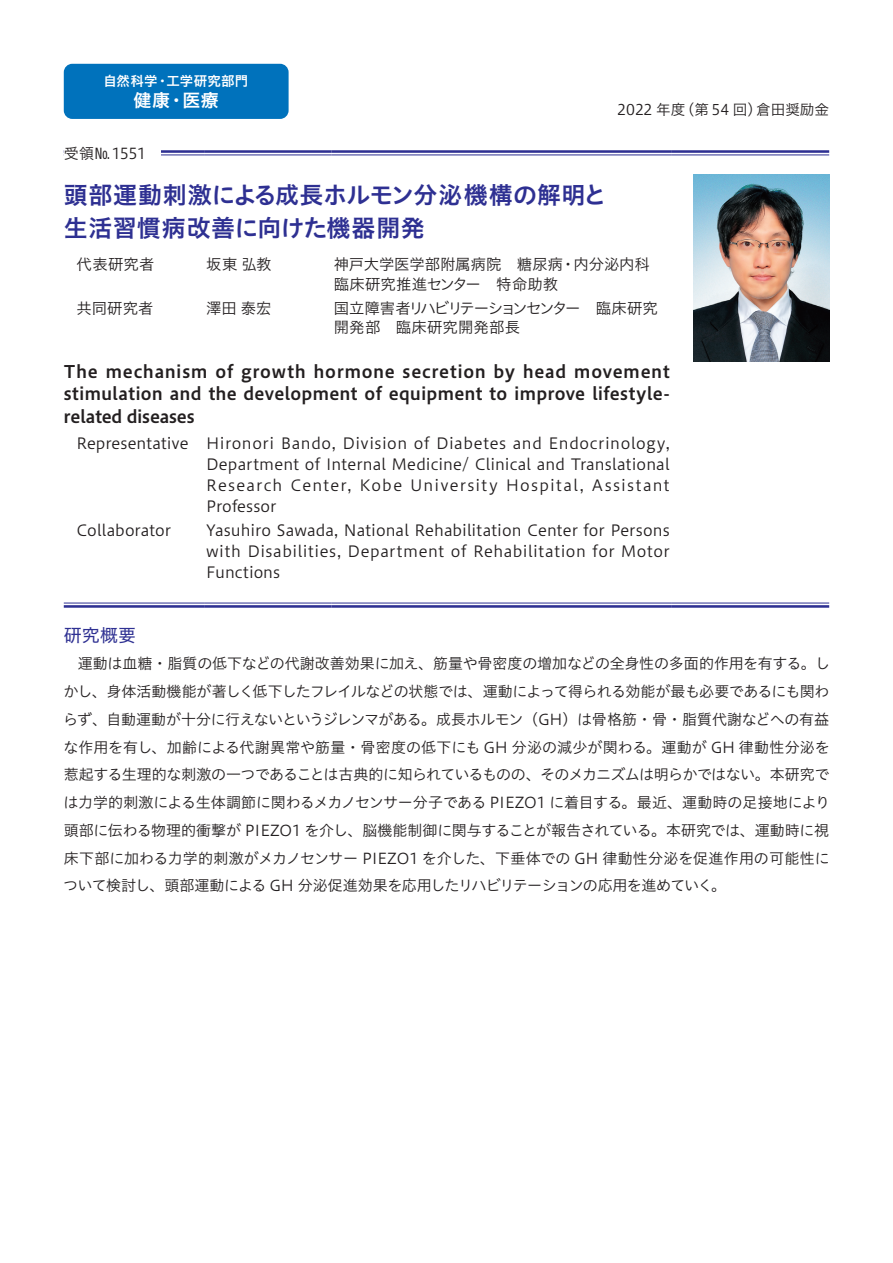
<style>
.page{position:relative;width:893px;height:1263px;background:#fff}
.page>*{position:absolute;margin:0;border:0;box-sizing:border-box;transform-origin:0 0}
.t1{font:24px/33px "Hiragino UD Sans Std N W6";letter-spacing:.01em;color:#2e3092}
.t2{font:18px "Hiragino UD Sans Std N W6";color:#fff}
.t3{font:18px "Hiragino UD Sans Std N W4";color:#2e3092}
.t4{font:17.25px/22.5px "Hiragino UD Sans Std N W6";letter-spacing:.01em;color:#231f20;text-align:justify}
.t5{font:15.3px/21px "Hiragino UD Sans Std N W3";letter-spacing:.01em;color:#231f20}
.t6{font:15px/27.8px "Hiragino UD Sans Std N W3";letter-spacing:-.035em;color:#231f20;text-align:justify}
.t7{font:14.7px "Hiragino UD Sans Std N W3";color:#231f20}
.t8{font:13.5px "Hiragino UD Sans Std N W6";letter-spacing:.02em;color:#fff}
</style>
<div class="page">
<hr style="left:64px;top:603px;width:140px;height:1px;background:#2e3092">
<hr style="left:64px;top:605px;width:140px;height:3px;background:#2e3092">
<hr style="left:204px;top:603px;width:128px;height:1px;background:#2e3092">
<hr style="left:204px;top:605px;width:128px;height:3px;background:#2e3092">
<hr style="left:332px;top:603px;width:340px;height:1px;background:#2e3092">
<hr style="left:332px;top:605px;width:340px;height:3px;background:#2e3092">
<hr style="left:64px;top:150px;width:140px;height:3px;background:#2e3092">
<hr style="left:64px;top:154px;width:140px;height:1px;background:#2e3092">
<hr style="left:204px;top:150px;width:128px;height:3px;background:#2e3092">
<hr style="left:204px;top:154px;width:128px;height:1px;background:#2e3092">
<hr style="left:332px;top:150px;width:340px;height:3px;background:#2e3092">
<hr style="left:332px;top:154px;width:340px;height:1px;background:#2e3092">
<hr style="left:672px;top:150px;width:157px;height:3px;background:#2e3092">
<hr style="left:672px;top:154px;width:157px;height:1px;background:#2e3092">
<hr style="left:672px;top:603px;width:157px;height:1px;background:#2e3092">
<hr style="left:672px;top:605px;width:157px;height:3px;background:#2e3092">
<img style="left:693px;top:174px;width:136px;height:187px">
<div style="left:64px;top:143px;width:96px;height:21px;background:#fff"></div>
<div style="left:64px;top:64px;width:225px;height:55px;background:#0072bc;border-radius:8px"></div>
<p class="t8" style="left:104px;top:70px;width:146px">自然科学・工学研究部門</p>
<p class="t2" style="left:134px;top:87px;width:87px">健康・医療</p>
<p class="t6" style="left:64px;top:139px;width:84px">受領№ 1551</p>
<p class="t7" style="left:617px;top:98px;width:213px">2022 年度（第 54 回）倉田奨励金</p>
<h1 class="t1" style="left:64px;top:177px;width:545px">頭部運動刺激による成長ホルモン分泌機構の解明と生活習慣病改善に向けた機器開発</h1>
<p class="t5" style="left:77px;top:253px;width:79px">代表研究者</p>
<p class="t5" style="left:206px;top:253px;width:67px">坂東 弘教</p>
<p class="t5" style="left:334px;top:254px;width:333px;line-height:19.5px">神戸大学医学部附属病院　糖尿病・内分泌内科　臨床研究推進センター　特命助教</p>
<p class="t5" style="left:77px;top:296px;width:78px">共同研究者</p>
<p class="t5" style="left:206px;top:296px;width:67px">澤田 泰宏</p>
<p class="t5" style="left:334px;top:297px;width:326px;line-height:19.5px">国立障害者リハビリテーションセンター　臨床研究開発部　臨床研究開発部長</p>
<p class="t4" style="left:64px;top:359px;width:608px">The mechanism of growth hormone secretion by head movement stimulation and the development of equipment to improve lifestyle&shy;related diseases</p>
<p class="t5" style="left:206px;top:432px;width:465px;text-align:justify;text-indent:-130px">Representative Hironori Bando, Division of Diabetes and Endocrinology, Department of Internal Medicine/ Clinical and Translational Research Center, Kobe University Hospital, Assistant Professor</p>
<p class="t5" style="left:77px;top:519px;width:96px">Collaborator</p>
<p class="t5" style="left:206px;top:519px;width:465px;text-align:justify">Yasuhiro Sawada, National Rehabilitation Center for Persons with Disabilities, Department of Rehabilitation for Motor Functions</p>
<p class="t3" style="left:64px;top:621px;width:74px">研究概要</p>
<p class="t6" style="left:63px;top:649px;width:769px;text-indent:15px">運動は血糖・脂質の低下などの代謝改善効果に加え、筋量や骨密度の増加などの全身性の多面的作用を有する。しかし、身体活動機能が著しく低下したフレイルなどの状態では、運動によって得られる効能が最も必要であるにも関わらず、自動運動が十分に行えないというジレンマがある。成長ホルモン（GH）は骨格筋・骨・脂質代謝などへの有益な作用を有し、加齢による代謝異常や筋量・骨密度の低下にも GH 分泌の減少が関わる。運動が GH 律動性分泌を惹起する生理的な刺激の一つであることは古典的に知られているものの、そのメカニズムは明らかではない。本研究では力学的刺激による生体調節に関わるメカノセンサー分子である PIEZO1 に着目する。最近、運動時の足接地により頭部に伝わる物理的衝撃が PIEZO1 を介し、脳機能制御に関与することが報告されている。本研究では、運動時に視床下部に加わる力学的刺激がメカノセンサー PIEZO1 を介した、下垂体での GH 律動性分泌を促進作用の可能性について検討し、頭部運動による GH 分泌促進効果を応用したリハビリテーションの応用を進めていく。</p>
</div>
